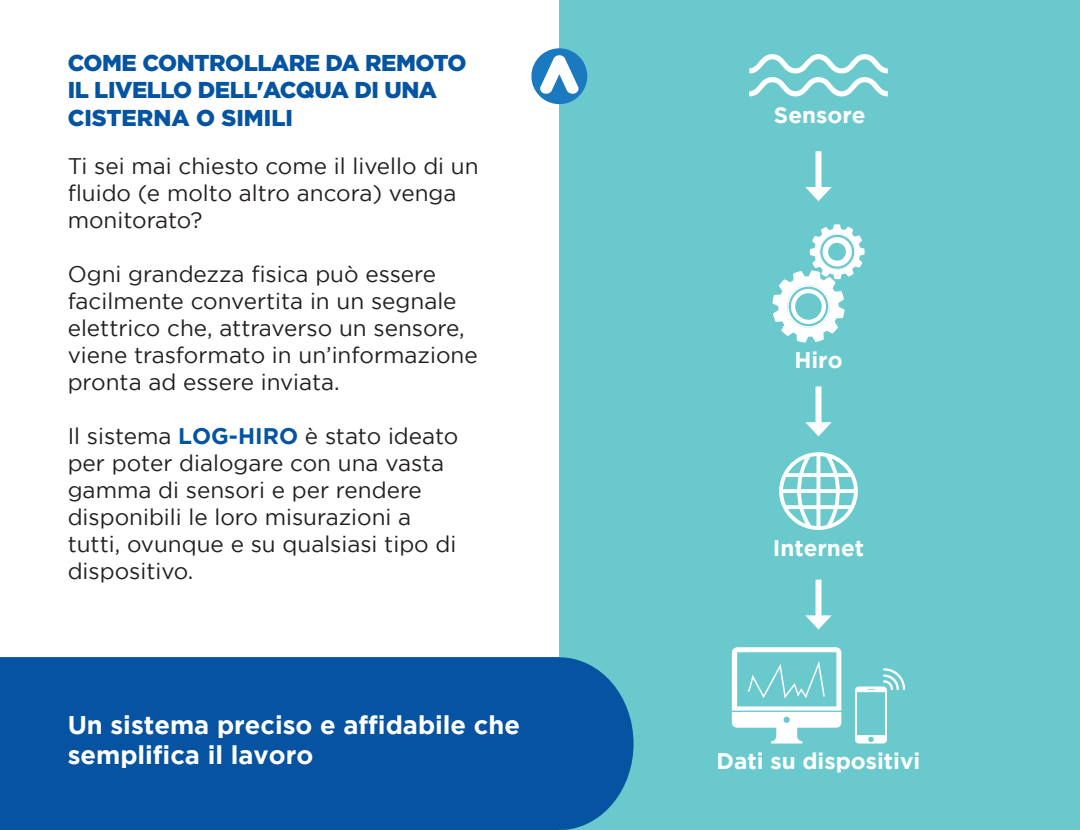
<style>
.page{position:relative;width:1080px;height:830px;background:#fff}
.page>*{position:absolute;margin:0;border:0;box-sizing:border-box;transform-origin:0 0}
.t1{font:700 25.5px/30.6px "Gotham";color:#fff}
.t2{font:900 22.95px/27.6px "Gotham";letter-spacing:-.02em;color:#0554a1}
.t3{font:22.5px/27px "Gotham";color:#231f20}
.t4{font:700 22.5px "Gotham";color:#fff}
.s1{font-weight:700;color:#0554a1}
</style>
<div class="page">
<div style="left:560px;top:0;width:520px;height:829px;background:#69c9cd"></div>
<div style="left:0;top:656px;width:634px;height:173px;background:#0653a2"></div>
<svg style="left:749px;top:54px;width:139px;height:43px"></svg>
<div style="left:816px;top:151px;width:6px;height:41px;background:#fff"></div>
<svg style="left:805px;top:187px;width:27px;height:14px"></svg>
<div style="left:816px;top:386px;width:6px;height:41px;background:#fff"></div>
<svg style="left:805px;top:422px;width:27px;height:14px"></svg>
<div style="left:816px;top:579px;width:6px;height:41px;background:#fff"></div>
<svg style="left:805px;top:615px;width:27px;height:14px"></svg>
<svg style="left:772px;top:224px;width:93px;height:118px"></svg>
<svg style="left:779px;top:452px;width:79px;height:78px"></svg>
<svg style="left:732px;top:647px;width:109px;height:96px"></svg>
<svg style="left:855px;top:668px;width:50px;height:75px"></svg>
<svg style="left:531px;top:48px;width:56px;height:56px"></svg>
<p class="t2" style="left:68px;top:48px;width:400px">COME CONTROLLARE DA REMOTO<br>IL LIVELLO DELL'ACQUA DI UNA<br>CISTERNA O SIMILI</p>
<p class="t3" style="left:68px;top:152px;width:413px">Ti sei mai chiesto come il livello di un fluido (e molto altro ancora) venga monitorato?</p>
<p class="t3" style="left:68px;top:260px;width:412px">Ogni grandezza fisica può essere facilmente convertita in un segnale elettrico che, attraverso un sensore, viene trasformato in un’informazione pronta ad essere inviata.</p>
<p class="t3" style="left:68px;top:422px;width:392px">Il sistema <span class="s1">LOG-HIRO</span> è stato ideato per poter dialogare con una vasta gamma di sensori e per rendere disponibili le loro misurazioni a tutti, ovunque e su qualsiasi tipo di dispositivo.</p>
<p class="t1" style="left:68px;top:708px;width:454px">Un sistema preciso e affidabile che semplifica il lavoro</p>
<p class="t4" style="left:774px;top:102px;width:93px">Sensore</p>
<p class="t4" style="left:794px;top:347px;width:50px">Hiro</p>
<p class="t4" style="left:773px;top:534px;width:93px">Internet</p>
<p class="t4" style="left:717px;top:747px;width:205px">Dati su dispositivi</p>
</div>
